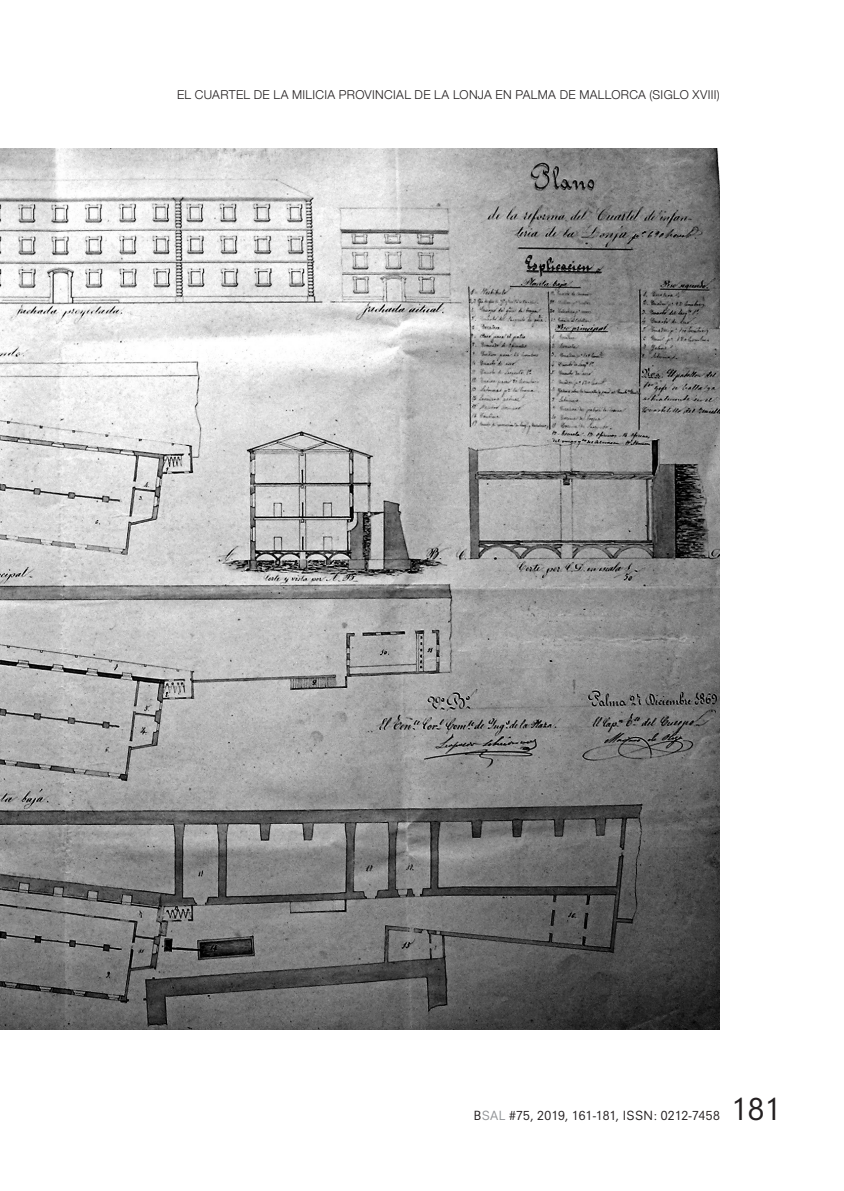
<style>
.page{position:relative;width:844px;height:1191px;background:#fff}
.page>*{position:absolute;margin:0;border:0;box-sizing:border-box;transform-origin:0 0}
.t1{font:29.75px "Neuzeit S";color:#231f20}
.t2{font:300 12.25px "Helvetica Neue";letter-spacing:.025em;color:#231f20}
.t3{font:12.25px "Neuzeit S";letter-spacing:.025em;color:#231f20}
.s1{color:#939598}
</style>
<div class="page">
<img style="left:0;top:149px;width:719px;height:880px">
<p class="t2" style="left:177px;top:85px;width:544px">EL CUARTEL DE LA MILICIA PROVINCIAL DE LA LONJA EN PALMA DE MALLORCA (SIGLO XVIII)</p>
<p class="t3" style="left:474px;top:1107px;width:247px">B<span class="s1">SAL</span> #75, 2019, 161-181, ISSN: 0212-7458</p>
<h1 class="t1" style="left:731px;top:1090px;width:51px">181</h1>
</div>
